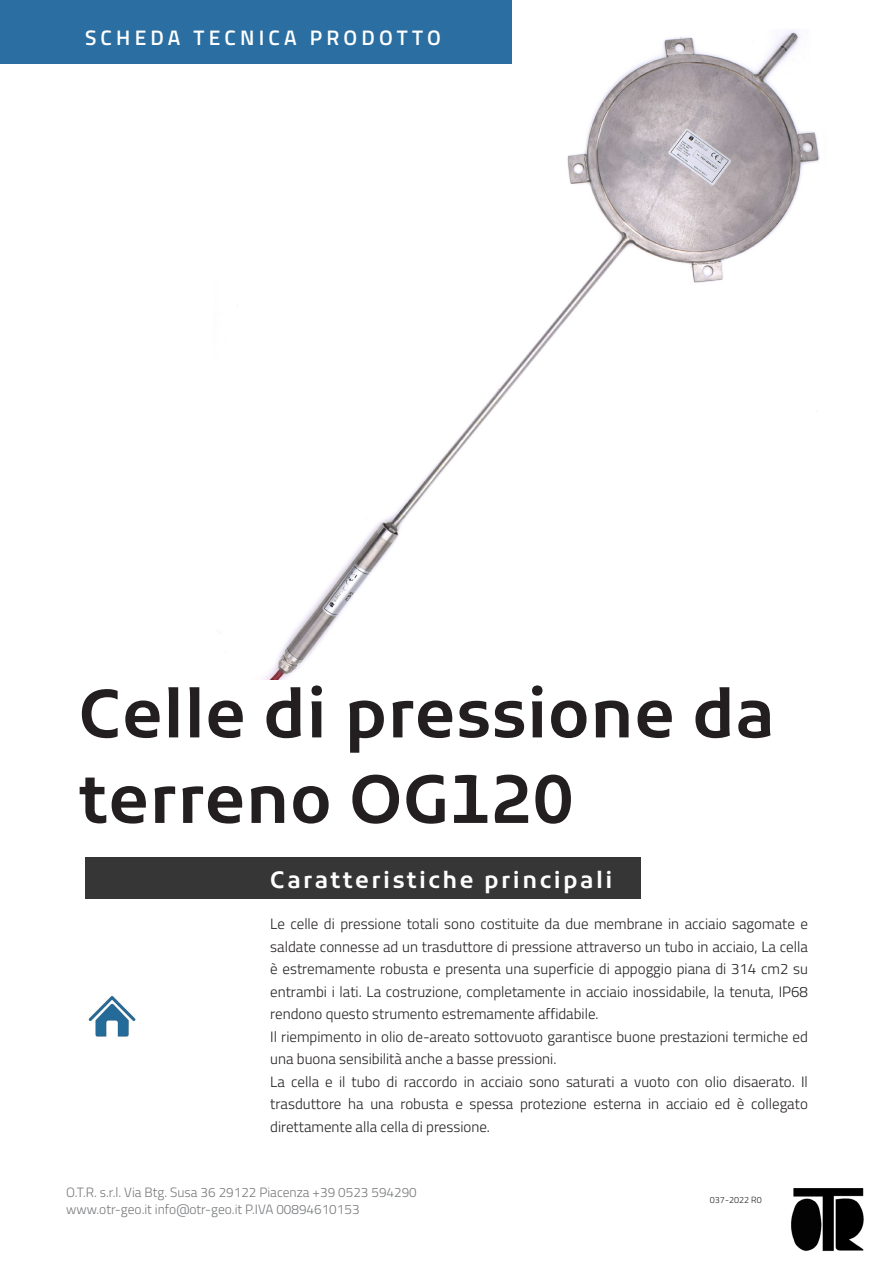
<style>
.page{position:relative;width:893px;height:1263px;background:#fff}
.page>*{position:absolute;margin:0;border:0;box-sizing:border-box;transform-origin:0 0}
.t1{font:600 66px/85.5px "Kufam";letter-spacing:.01em;color:#231f20}
.t2{font:600 22.5px "Kufam";letter-spacing:.11em;color:#fff}
.t3{font:600 21px "Titillium Web";letter-spacing:.2em;color:#fff}
.t4{font:300 15px/22.5px "Titillium Web";color:#231f20;text-align:justify}
.t5{font:300 13.5px "Titillium Web";color:#76787b}
.t6{font:300 9px "Titillium Web";color:#231f20}
</style>
<div class="page">
<img style="left:218px;top:30px;width:602px;height:649px">
<div style="left:0;top:0;width:512px;height:64px;background:#2b6fa2"></div>
<div style="left:85px;top:857px;width:556px;height:41px;background:#363636"></div>
<img style="left:791px;top:1188px;width:73px;height:64px">
<img style="left:88px;top:996px;width:48px;height:41px">
<p class="t3" style="left:85px;top:21px;width:357px">SCHEDA TECNICA PRODOTTO</p>
<p class="t1" style="left:79px;top:672px;width:698px">Celle di pressione da terreno OG120</p>
<p class="t2" style="left:270px;top:867px;width:344px">Caratteristiche principali</p>
<p class="t4" style="left:270px;top:912px;width:539px">Le celle di pressione totali sono costituite da due membrane in acciaio sagomate e saldate connesse ad un trasduttore di pressione attraverso un tubo in acciaio, La cella è estremamente robusta e presenta una superficie di appoggio piana di 314 cm2 su entrambi i lati. La costruzione, completamente in acciaio inossidabile, la tenuta, IP68 rendono questo strumento estremamente affidabile.</p>
<p class="t4" style="left:270px;top:1024px;width:539px">Il riempimento in olio de-areato sottovuoto garantisce buone prestazioni termiche ed una buona sensibilità anche a basse pressioni.</p>
<p class="t4" style="left:270px;top:1069px;width:539px">La cella e il tubo di raccordo in acciaio sono saturati a vuoto con olio disaerato. Il trasduttore ha una robusta e spessa protezione esterna in acciaio ed è collegato direttamente alla cella di pressione.</p>
<p class="t5" style="left:66px;top:1183px;width:352px">O.T.R. s.r.l. Via Btg. Susa 36 29122 Piacenza +39 0523 594290</p>
<p class="t5" style="left:66px;top:1199px;width:295px">www.otr-geo.it info@otr-geo.it P.IVA 00894610153</p>
<p class="t6" style="left:710px;top:1193px;width:53px">037-2022 R0</p>
</div>
